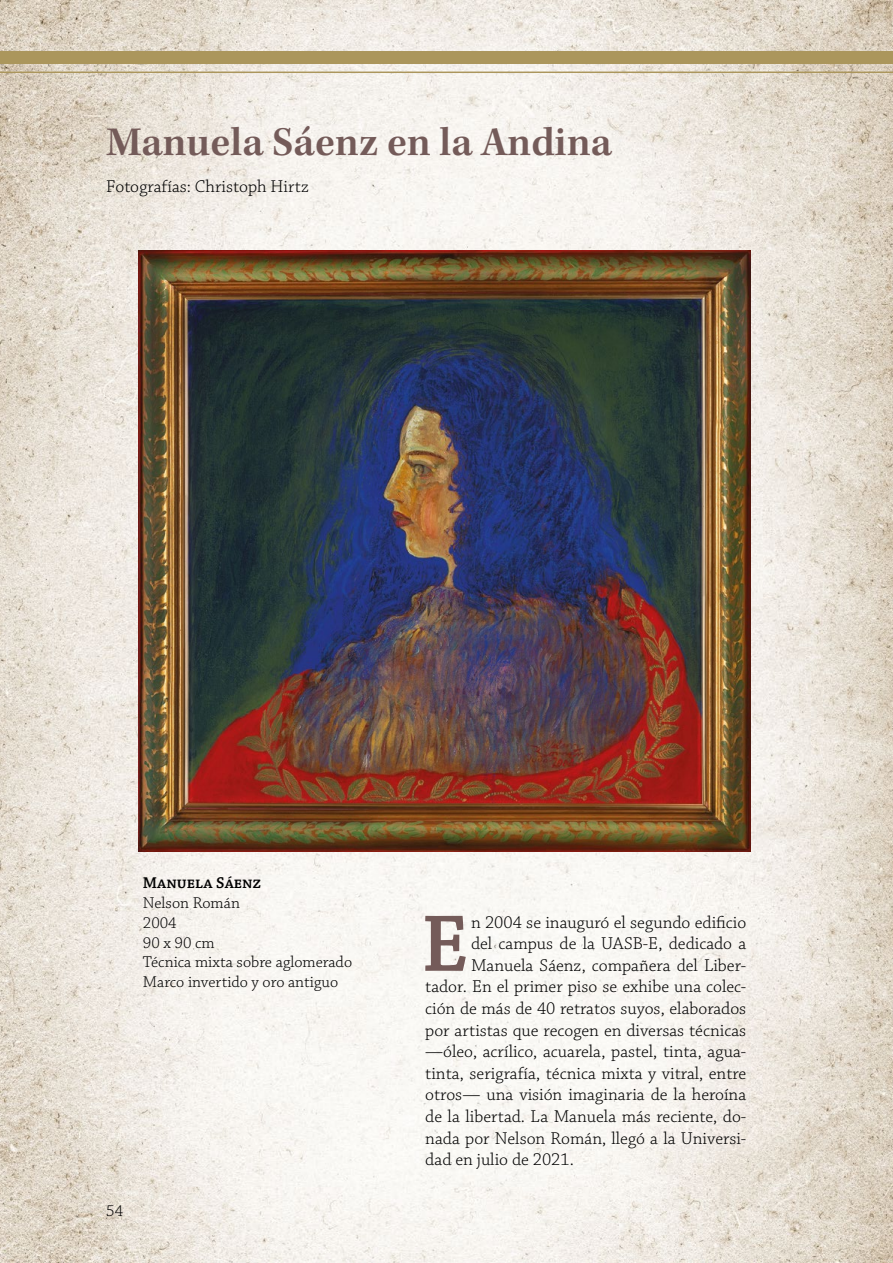
<style>
.page{position:relative;width:893px;height:1263px;background:#fff}
.page>*{position:absolute;margin:0;border:0;box-sizing:border-box;transform-origin:0 0}
.t1{font:600 84.45px "Chaparral Pro";color:#745b59}
.t2{font:600 42px "Kepler Std";color:#745b59}
.t3{font:300 18px "Chaparral Pro";color:#000}
.t4{font:300 16.5px/19.8px "Chaparral Pro";color:#000}
.t5{font:600 16.5px "Chaparral Pro";color:#000}
</style>
<div class="page">
<img style="left:0;top:0;width:893px;height:1263px">
<hr style="left:0;top:72px;width:893px;height:1px;background:#ab965c">
<div style="left:0;top:51px;width:893px;height:13px;background:#ab965c"></div>
<img style="left:138px;top:251px;width:612px;height:600px">
<h2 class="t2" style="left:106px;top:118px;width:507px">Manuela Sáenz en la Andina</h2>
<p class="t3" style="left:106px;top:176px;width:204px">Fotografías: Christoph Hirtz</p>
<p class="t5" style="left:143px;top:874px;width:120px">Manuela Sáenz</p>
<p class="t4" style="left:143px;top:894px;width:211px">Nelson Román<br>2004<br>90 x 90 cm<br>Técnica mixta sobre aglomerado<br>Marco invertido y oro antiguo</p>
<p class="t4" style="left:106px;top:1202px;width:18px">54</p>
<h1 class="t1" style="left:421px;top:896px;width:49px">E</h1>
<p class="t3" style="left:471px;top:912px;width:277px">n 2004 se inauguró el segundo edificio</p>
<p class="t3" style="left:471px;top:934px;width:277px">del campus de la UASB-E, dedicado a</p>
<p class="t3" style="left:471px;top:955px;width:277px">Manuela Sáenz, compañera del Liber-</p>
<p class="t3" style="left:425px;top:977px;width:323px">tador. En el primer piso se exhibe una colec-</p>
<p class="t3" style="left:425px;top:998px;width:323px">ción de más de 40 retratos suyos, elaborados</p>
<p class="t3" style="left:425px;top:1020px;width:323px">por artistas que recogen en diversas técnicas</p>
<p class="t3" style="left:425px;top:1042px;width:323px">—óleo, acrílico, acuarela, pastel, tinta, agua-</p>
<p class="t3" style="left:425px;top:1063px;width:323px">tinta, serigrafía, técnica mixta y vitral, entre</p>
<p class="t3" style="left:425px;top:1085px;width:323px">otros— una visión imaginaria de la heroína</p>
<p class="t3" style="left:425px;top:1106px;width:323px">de la libertad. La Manuela más reciente, do-</p>
<p class="t3" style="left:425px;top:1128px;width:322px">nada por Nelson Román, llegó a la Universi-</p>
<p class="t3" style="left:425px;top:1150px;width:150px">dad en julio de 2021.</p>
</div>
